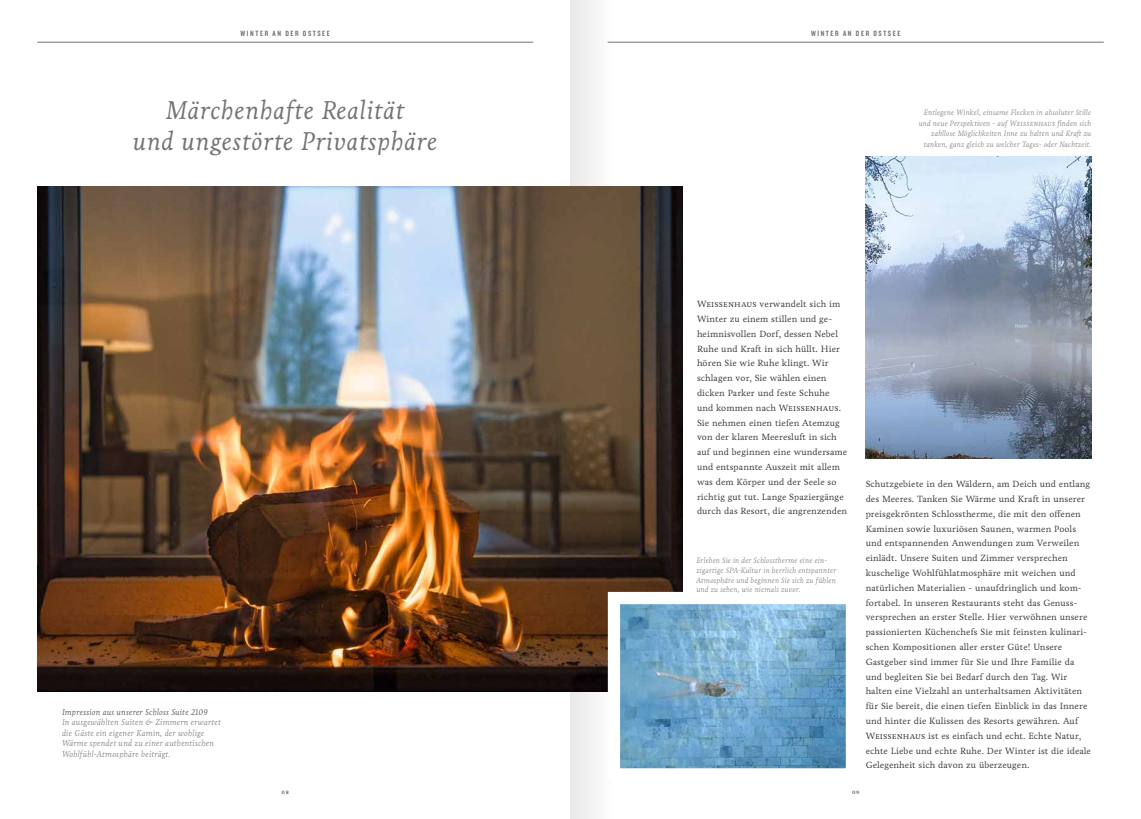
<style>
.page{position:relative;width:1141px;height:819px;background:#fff}
.page>*{position:absolute;margin:0;border:0;box-sizing:border-box;transform-origin:0 0}
.t1{font:italic 26.25px/31.5px "Livory";letter-spacing:.02em;color:#767472;text-align:center}
.t2{font:9.19px/14.8px "Livory";letter-spacing:.01em;color:#403e3d}
.t3{font:italic 8.75px/10.5px "Livory";letter-spacing:.01em;color:#767472}
.t4{font:italic 8.75px "Livory";letter-spacing:.01em;color:#403e3d}
.t5{font:italic 7.88px/9.6px "Livory";letter-spacing:.01em;color:#767472}
.t6{font:7.88px "Knockout 49 Liteweight";letter-spacing:.2em;color:#767472}
.t7{font:6.39px "Livory";color:#403e3d}
</style>
<div class="page">
<div style="left:570px;top:0;width:43px;height:819px;background:#f2f2f1"></div>
<img style="left:37px;top:186px;width:645px;height:505px">
<hr style="left:608px;top:42px;width:496px;height:1px;background:#767472">
<hr style="left:37px;top:42px;width:496px;height:1px;background:#767472">
<svg style="left:602px;top:585px;width:244px;height:201px"></svg>
<img style="left:866px;top:157px;width:225px;height:301px">
<p class="t6" style="left:241px;top:28px;width:91px">WINTER AN DER OSTSEE</p>
<p class="t6" style="left:811px;top:28px;width:91px">WINTER AN DER OSTSEE</p>
<h1 class="t1" style="left:133px;top:94px;width:306px">Märchenhafte Realität<br>und ungestörte Privatsphäre</h1>
<p class="t5" style="left:919px;top:107px;width:174px;line-height:10.5px;text-align:right">Entlegene Winkel, einsame Flecken in absoluter Stille und neue Perspektiven - auf Weissenhaus finden sich zahllose Möglichkeiten Inne zu halten und Kraft zu tanken, ganz gleich zu welcher Tages- oder Nachtzeit.</p>
<p class="t4" style="left:62px;top:706px;width:147px">Impression aus unserer Schloss Suite 2109</p>
<p class="t3" style="left:62px;top:717px;width:160px">In ausgewählten Suiten &amp; Zimmern erwartet die Gäste ein eigener Kamin, der wohlige Wärme spendet und zu einer authentischen Wohlfühl-Atmosphäre beiträgt.</p>
<p class="t2" style="left:697px;top:297px;width:152px">Weissenhaus verwandelt sich im<br>Winter zu einem stillen und ge&shy;heimnisvollen Dorf, dessen Nebel<br>Ruhe und Kraft in sich hüllt. Hier hören Sie wie Ruhe klingt. Wir schlagen vor, Sie wählen einen dicken Parker und feste Schuhe und kommen nach Weissenhaus.<br>Sie nehmen einen tiefen Atemzug von der klaren Meeresluft in sich auf und beginnen eine wundersame und entspannte Auszeit mit allem was dem Körper und der Seele so richtig gut tut. Lange Spaziergänge durch das Resort, die angrenzenden</p>
<p class="t5" style="left:696px;top:556px;width:141px">Erleben Sie in der Schlosstherme eine ein&shy;zigartige SPA-Kultur in herrlich entspannter Atmosphäre und beginnen Sie sich zu fühlen und zu sehen, wie niemals zuvor.</p>
<p class="t2" style="left:866px;top:476px;width:227px">Schutzgebiete in den Wäldern, am Deich und entlang des Meeres. Tanken Sie Wärme und Kraft in unserer preisgekrönten Schlosstherme, die mit den offenen Kaminen sowie luxuriösen Saunen, warmen Pools und entspannenden Anwendungen zum Verweilen einlädt. Unsere Suiten und Zimmer versprechen kuschelige Wohlfühlatmosphäre mit weichen und natürlichen Materialien - unaufdringlich und kom&shy;fortabel. In unseren Restaurants steht das Genuss&shy;versprechen an erster Stelle. Hier verwöhnen unsere passionierten Küchenchefs Sie mit feinsten kulinari&shy;schen Kompositionen aller erster Güte! Unsere Gastgeber sind immer für Sie und Ihre Familie da und begleiten Sie bei Bedarf durch den Tag. Wir halten eine Vielzahl an unterhaltsamen Aktivitäten für Sie bereit, die einen tiefen Einblick in das Innere und hinter die Kulissen des Resorts gewähren. Auf Weissenhaus ist es einfach und echt. Echte Natur, echte Liebe und echte Ruhe. Der Winter ist die ideale Gelegenheit sich davon zu überzeugen.</p>
<p class="t7" style="left:282px;top:788px;width:9px">08</p>
<p class="t7" style="left:852px;top:788px;width:9px">09</p>
</div>
